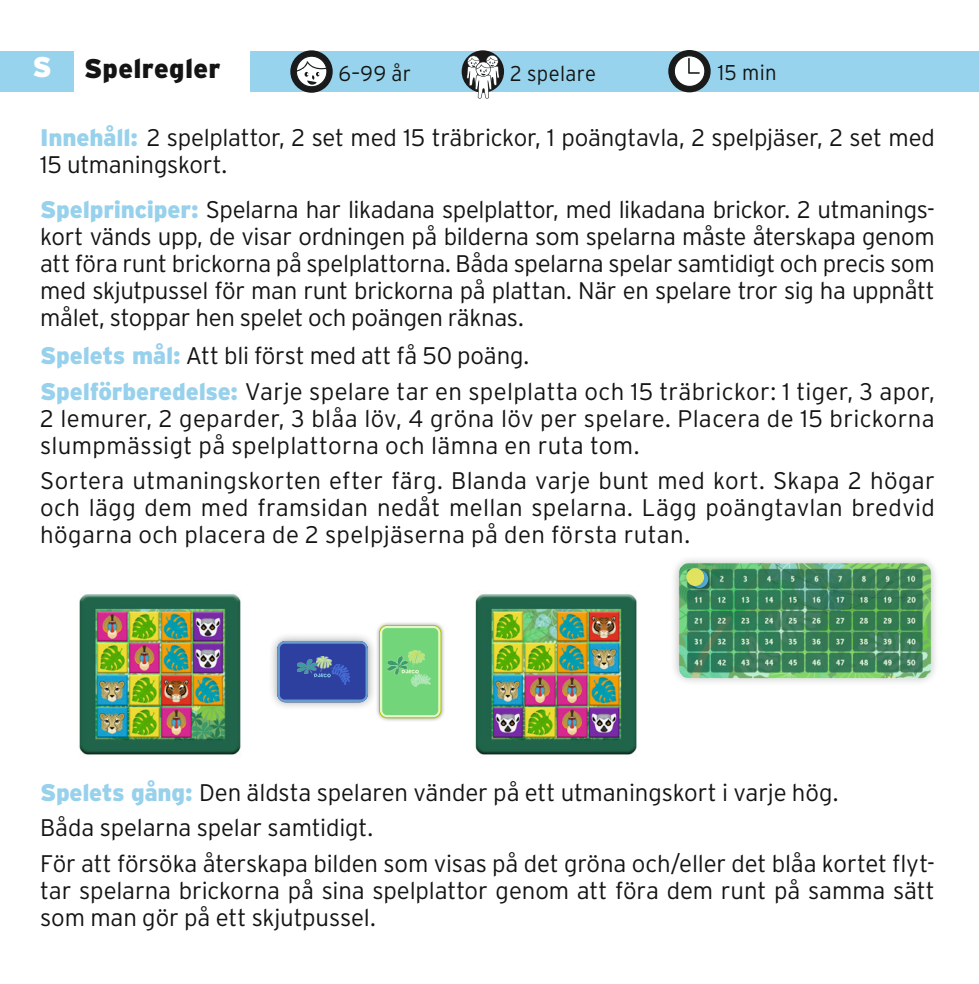
<style>
.page{position:relative;width:979px;height:984px;background:#fff}
.page>*{position:absolute;margin:0;border:0;box-sizing:border-box;transform-origin:0 0}
.t1{font:900 28.5px "Interstate";color:#fff}
.t2{font:900 27px "Interstate";letter-spacing:.01em;color:#131413}
.texte_courant{font:300 24px/27px "Interstate";letter-spacing:-.005em;color:#131413;text-align:justify}
.age_joueurs_durée{font:300 21.3px "Interstate";letter-spacing:.015em;color:#131413;scale:.95 1}
.s1{font-weight:900;color:#97d1ec}
</style>
<div class="page">
<div style="left:0;top:51px;width:74px;height:41px;background:#97d3ed"></div>
<div style="left:251px;top:51px;width:728px;height:41px;background:#97d3ed"></div>
<img style="left:79px;top:594px;width:162px;height:161px">
<div style="left:376px;top:622px;width:69px;height:100px;background:#131413;opacity:.4"></div>
<svg style="left:379px;top:625px;width:62px;height:93px"></svg>
<div style="left:379px;top:625px;width:62px;height:93px;border:1px solid #aec700;border-radius:8px"></div>
<img style="left:475px;top:594px;width:162px;height:161px">
<div style="left:290px;top:50px;width:43px;height:43px;background:#1a1a1a;border-radius:50%"></div>
<svg style="left:296px;top:56px;width:31px;height:31px"></svg>
<div style="left:462px;top:50px;width:42px;height:43px;background:#1a1a1a;border-radius:50%"></div>
<svg style="left:467px;top:55px;width:32px;height:44px"></svg>
<div style="left:668px;top:50px;width:43px;height:42px;background:#1a1a1a;border-radius:50%"></div>
<svg style="left:674px;top:55px;width:31px;height:32px"></svg>
<div style="left:670px;top:555px;width:270px;height:132px;background:#fafafa"></div>
<img style="left:675px;top:560px;width:259px;height:121px">
<div style="left:689px;top:569px;width:26px;height:26px;background:#0b242a;opacity:.47"></div>
<div style="left:682px;top:564px;width:26px;height:26px;background:#0b242a;opacity:.2"></div>
<div style="left:686px;top:568px;width:18px;height:18px;background:#e1e25e;border-radius:50%"></div>
<div style="left:268px;top:632px;width:109px;height:79px;background:#131413;opacity:.4"></div>
<svg style="left:277px;top:641px;width:91px;height:61px"></svg>
<p class="t1" style="left:32px;top:51px;width:21px">S</p>
<p class="t2" style="left:84px;top:53px;width:138px">Spelregler</p>
<p class="age_joueurs_durée" style="left:718px;top:61px;width:64px">15 min</p>
<p class="age_joueurs_durée" style="left:338px;top:61px;width:78px">6–99 år</p>
<p class="age_joueurs_durée" style="left:510px;top:61px;width:92px">2 spelare</p>
<p class="texte_courant" style="left:40px;top:124px;width:896px"><span class="s1">Innehåll:</span> 2 spelplattor, 2 set med 15 träbrickor, 1 poängtavla, 2 spelpjäser, 2 set med<br>15 utmaningskort.</p>
<p class="texte_courant" style="left:40px;top:196px;width:896px"><span class="s1">Spelprinciper:</span> Spelarna har likadana spelplattor, med likadana brickor. 2 utmanings&shy;kort vänds upp, de visar ordningen på bilderna som spelarna måste återskapa genom att föra runt brickorna på spelplattorna. Båda spelarna spelar samtidigt och precis som med skjutpussel för man runt brickorna på plattan. När en spelare tror sig ha uppnått målet, stoppar hen spelet och poängen räknas.</p>
<p class="texte_courant" style="left:40px;top:342px;width:491px"><span class="s1">Spelets mål:</span> Att bli först med att få 50 poäng.</p>
<p class="texte_courant" style="left:40px;top:378px;width:896px"><span class="s1">Spelförberedelse:</span> Varje spelare tar en spelplatta och 15 träbrickor: 1 tiger, 3 apor, 2 lemurer, 2 geparder, 3 blåa löv, 4 gröna löv per spelare. Placera de 15 brickorna slumpmässigt på spelplattorna och lämna en ruta tom.</p>
<p class="texte_courant" style="left:40px;top:467px;width:896px">Sortera utmaningskorten efter färg. Blanda varje bunt med kort. Skapa 2 högar och lägg dem med framsidan nedåt mellan spelarna. Lägg poängtavlan bredvid högarna och placera de 2 spelpjäserna på den första rutan.</p>
<p class="texte_courant" style="left:40px;top:778px;width:800px"><span class="s1">Spelets gång:</span> Den äldsta spelaren vänder på ett utmaningskort i varje hög.</p>
<p class="texte_courant" style="left:40px;top:814px;width:334px">Båda spelarna spelar samtidigt.</p>
<p class="texte_courant" style="left:40px;top:849px;width:896px">För att försöka återskapa bilden som visas på det gröna och/eller det blåa kortet flyt&shy;tar spelarna brickorna på sina spelplattor genom att föra dem runt på samma sätt som man gör på ett skjutpussel.</p>
</div>
